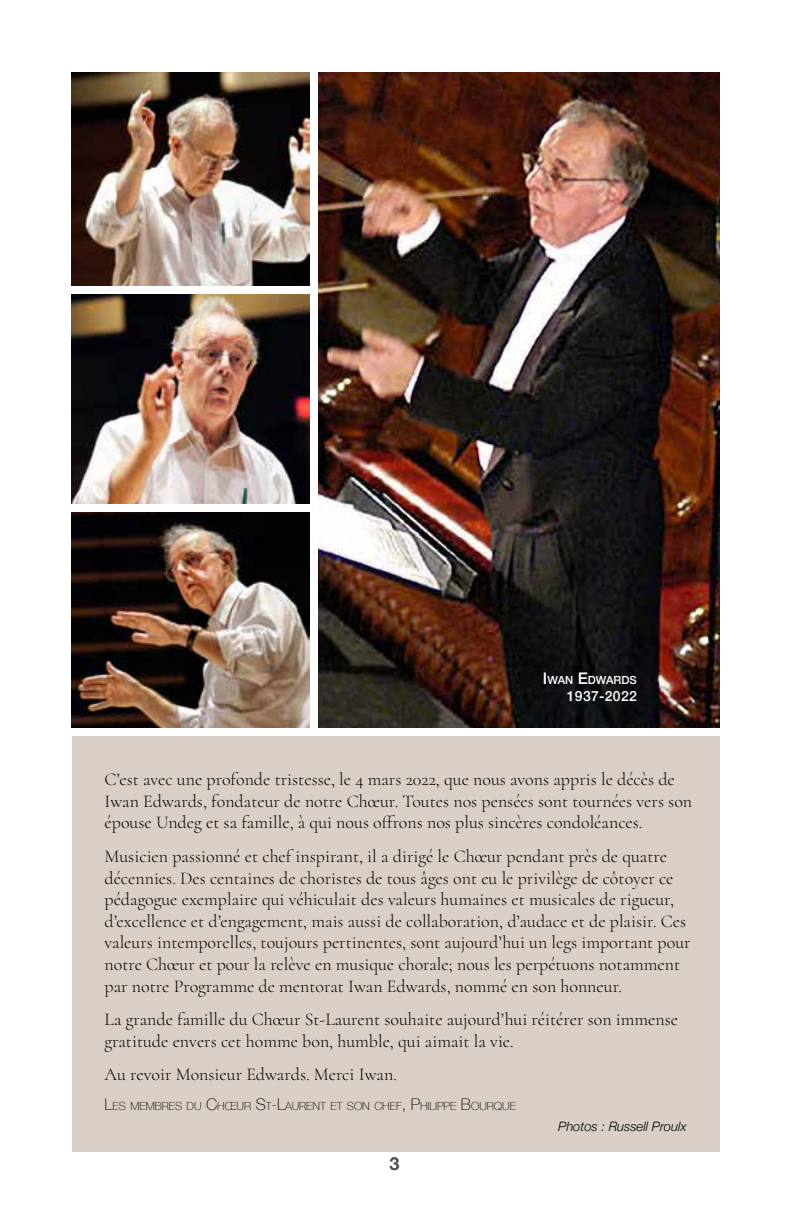
<style>
.page{position:relative;width:792px;height:1224px;background:#fff}
.page>*{position:absolute;margin:0;border:0;box-sizing:border-box;transform-origin:0 0}
.t1{font:300 18px/21.6px "Cormorant";color:#000}
.t2{font:700 18px "Helvetica Neue";color:#4d4d4f}
.t3{font:500 14px "Helvetica Neue";letter-spacing:.02em;color:#fff}
.t4{font:italic 300 13px "Helvetica Neue";color:#000}
.t5{font:100 11.2px "Helvetica Neue";color:#000}
.t6{font:500 11.2px "Helvetica Neue";color:#fff}
.s1{font-size:16px}
</style>
<div class="page">
<div style="left:72px;top:737px;width:648px;height:415px;background:#d9cfc6"></div>
<img style="left:318px;top:72px;width:402px;height:655px">
<img style="left:71px;top:294px;width:239px;height:210px">
<img style="left:71px;top:72px;width:239px;height:213px">
<img style="left:71px;top:513px;width:239px;height:214px">
<p class="t6" style="left:543px;top:671px;width:95px"><span class="s1">I</span>WAN <span class="s1">E</span>DWARDS</p>
<p class="t3" style="left:567px;top:684px;width:71px">1937-2022</p>
<p class="t1" style="left:105px;top:769px;width:589px">C’est avec une profonde tristesse, le 4 mars 2022, que nous avons appris le décès de<br>Iwan Edwards, fondateur de notre Chœur. Toutes nos pensées sont tournées vers son épouse Undeg et sa famille, à qui nous offrons nos plus sincères condoléances.</p>
<p class="t1" style="left:105px;top:845px;width:588px">Musicien passionné et chef inspirant, il a dirigé le Chœur pendant près de quatre décennies. Des centaines de choristes de tous âges ont eu le privilège de côtoyer ce pédagogue exemplaire qui véhiculait des valeurs humaines et musicales de rigueur, d’excellence et d’engagement, mais aussi de collaboration, d’audace et de plaisir. Ces valeurs intemporelles, toujours pertinentes, sont aujourd’hui un legs important pour notre Chœur et pour la relève en musique chorale; nous les perpétuons notamment par notre Programme de mentorat Iwan Edwards, nommé en son honneur.</p>
<p class="t1" style="left:105px;top:1009px;width:575px">La grande famille du Chœur St-Laurent souhaite aujourd’hui réitérer son immense gratitude envers cet homme bon, humble, qui aimait la vie.</p>
<p class="t1" style="left:105px;top:1064px;width:294px">Au revoir Monsieur Edwards. Merci Iwan.</p>
<p class="t5" style="left:105px;top:1098px;width:413px"><span class="s1">L</span>ES MEMBRES DU <span class="s1">C</span>HŒUR <span class="s1">S</span>T<span class="s1">-L</span>AURENT ET SON CHEF<span class="s1">, P</span>HILIPPE <span class="s1">B</span>OURQUE</p>
<p class="t2" style="left:390px;top:1149px;width:12px">3</p>
<p class="t4" style="left:558px;top:1116px;width:130px">Photos : Russell Proulx</p>
</div>
